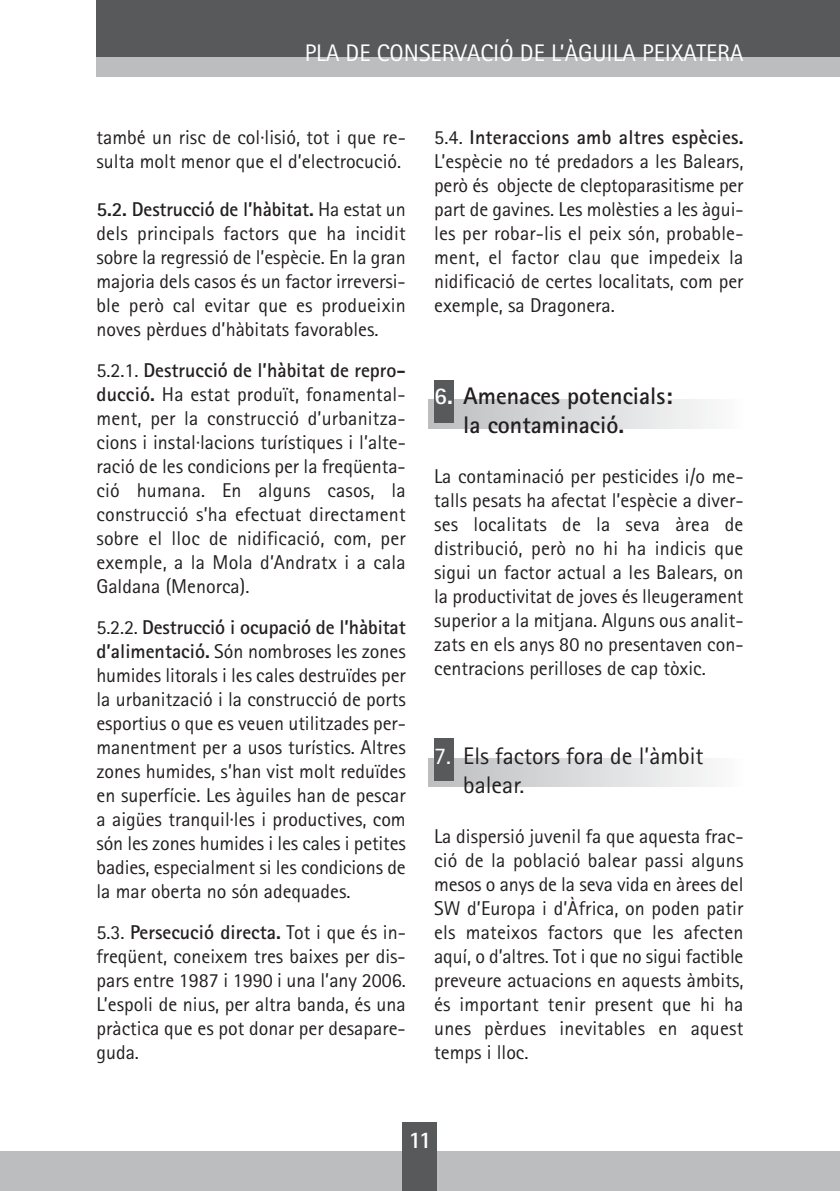
<style>
.page{position:relative;width:840px;height:1191px;background:#fff}
.page>*{position:absolute;margin:0;border:0;box-sizing:border-box;transform-origin:0 0}
.t1{font:700 24px/28.8px "Rotis Sans Serif";color:#231f20}
.t2{font:24px "Rotis Sans Serif";color:#fff}
.t3{font:24px/28.8px "Rotis Sans Serif";color:#231f20}
.t4{font:700 24px "Rotis Sans Serif";color:#fff}
.t5{font:20px/24px "Rotis Sans Serif";color:#231f20;text-align:justify}
.s1{font-weight:700}
.s2{color:#fff}
</style>
<div class="page">
<div style="left:434px;top:380px;width:20px;height:43px;background:#58595b"></div>
<div style="left:434px;top:738px;width:20px;height:43px;background:#58595b"></div>
<div style="left:96px;top:54px;width:743px;height:23px;background:#bbbdbf"></div>
<div style="left:96px;top:0;width:743px;height:57px;background:#58595b"></div>
<div style="left:0;top:1151px;width:839px;height:40px;background:#bbbdbf"></div>
<div style="left:403px;top:1123px;width:34px;height:68px;background:#58595b"></div>
<p class="t2" style="left:304px;top:45px;width:440px">PLA DE CONSERVACIÓ DE L’ÀGUILA PEIXATERA</p>
<p class="t5" style="left:96px;top:127px;width:311px">també un risc de col·lisió, tot i que re&shy;sulta molt menor que el d’electrocució.</p>
<p class="t5" style="left:96px;top:199px;width:310px"><span class="s1">5.2. Destrucció de l’hàbitat.</span> Ha estat un dels principals factors que ha incidit sobre la regressió de l’espècie. En la gran majoria dels casos és un factor irreversi&shy;ble però cal evitar que es produeixin noves pèrdues d’hàbitats favorables.</p>
<p class="t5" style="left:96px;top:360px;width:311px">5.2.1. <span class="s1">Destrucció de l’hàbitat de repro&shy;ducció.</span> Ha estat produït, fonamental&shy;ment, per la construcció d’urbanitza&shy;cions i instal·lacions turístiques i l’alte&shy;ració de les condicions per la freqüenta&shy;ció humana. En alguns casos, la construcció s’ha efectuat directament sobre el lloc de nidificació, com, per exemple, a la Mola d’Andratx i a cala Galdana (Menorca).</p>
<p class="t5" style="left:96px;top:617px;width:311px">5.2.2. <span class="s1">Destrucció i ocupació de l’hàbitat d’alimentació.</span> Són nombroses les zones humides litorals i les cales destruïdes per la urbanització i la construcció de ports esportius o que es veuen utilitzades per&shy;manentment per a usos turístics. Altres zones humides, s’han vist molt reduïdes en superfície. Les àguiles han de pescar a aigües tranquil·les i productives, com són les zones humides i les cales i petites badies, especialment si les condicions de la mar oberta no són adequades.</p>
<p class="t5" style="left:96px;top:922px;width:310px">5.3. <span class="s1">Persecució directa.</span> Tot i que és in&shy;freqüent, coneixem tres baixes per dis&shy;pars entre 1987 i 1990 i una l’any 2006.<br>L’espoli de nius, per altra banda, és una pràctica que es pot donar per desapare&shy;guda.</p>
<p class="t5" style="left:434px;top:127px;width:311px">5.4. <span class="s1">Interaccions amb altres espècies.<br></span>L’espècie no té predadors a les Balears, però és objecte de cleptoparasitisme per part de gavines. Les molèsties a les àgui&shy;les per robar-lis el peix són, probable&shy;ment, el factor clau que impedeix la nidificació de certes localitats, com per exemple, sa Dragonera.</p>
<p class="t1" style="left:463px;top:384px;width:211px;text-indent:-29px"><span class="s2">6.</span> Amenaces potencials: la contaminació.</p>
<p class="t5" style="left:434px;top:466px;width:311px">La contaminació per pesticides i/o me&shy;talls pesats ha afectat l’espècie a diver&shy;ses localitats de la seva àrea de distribució, però no hi ha indicis que sigui un factor actual a les Balears, on la productivitat de joves és lleugerament superior a la mitjana. Alguns ous analit&shy;zats en els anys 80 no presentaven con&shy;centracions perilloses de cap tòxic.</p>
<p class="t3" style="left:463px;top:744px;width:242px;text-indent:-29px"><span class="s2">7.</span> Els factors fora de l’àmbit balear.</p>
<p class="t5" style="left:434px;top:826px;width:311px">La dispersió juvenil fa que aquesta frac&shy;ció de la població balear passi alguns mesos o anys de la seva vida en àrees del SW d’Europa i d’Àfrica, on poden patir els mateixos factors que les afecten aquí, o d’altres. Tot i que no sigui factible preveure actuacions en aquests àmbits, és important tenir present que hi ha unes pèrdues inevitables en aquest temps i lloc.</p>
<p class="t4" style="left:408px;top:1131px;width:25px">11</p>
</div>
